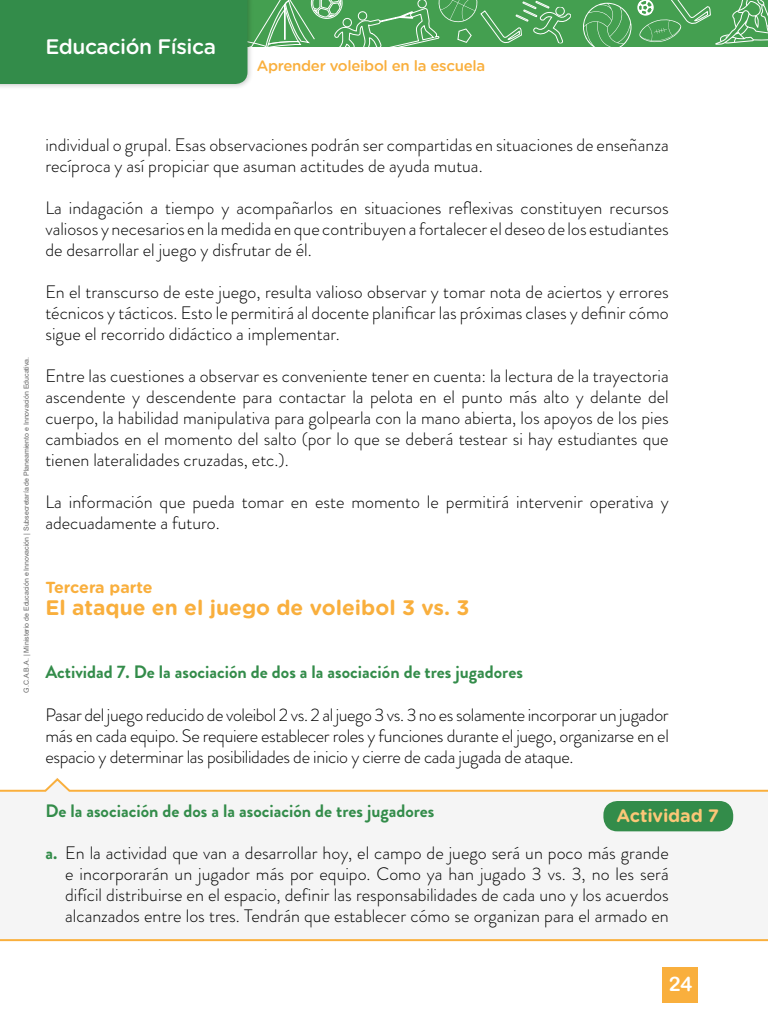
<style>
.page{position:relative;width:768px;height:1024px;background:#fff}
.page>*{position:absolute;margin:0;border:0;box-sizing:border-box;transform-origin:0 0}
.t1{font:700 21px "Gotham Rounded";color:#f9af3d}
.t2{font:500 21px "Gotham Rounded";letter-spacing:-.02em;color:#fff}
.t3{font:20px "Arial Rounded MT Bold";color:#fff}
.t4{font:300 18px/21px "Brandon Grotesque";color:#000;text-align:justify}
.t5{font:700 18px "Brandon Grotesque";color:#338c4a}
.t6{font:700 18px "Gotham Rounded";letter-spacing:-.01em;color:#fbc777}
.t7{font:700 16px "Gotham Rounded";letter-spacing:-.01em;color:#f9af3d}
.t8{font:500 15px "Gotham Rounded";letter-spacing:-.02em;color:#f9af3d}
.t9{font:7px "Arial";color:#666}
.s1{font-weight:700;color:#338c4a}
</style>
<div class="page">
<div style="left:240px;top:0;width:528px;height:47px;background:#449f50"></div>
<svg style="left:583px;top:0;width:185px;height:47px"></svg>
<div style="left:662px;top:967px;width:36px;height:36px;background:#f9af3d"></div>
<div style="left:0;top:0;width:254px;height:90px;background:#000;opacity:.22"></div>
<svg style="left:0;top:0;width:571px;height:84px"></svg>
<hr style="left:0;top:939px;width:768px;height:2px;background:#f9af3d">
<svg style="left:0;top:778px;width:768px;height:14px"></svg>
<div style="left:603px;top:801px;width:130px;height:30px;background:#338c4a;border-radius:14px"></div>
<p class="t2" style="left:45px;top:32px;width:172px">Educación Física</p>
<p class="t8" style="left:257px;top:55px;width:230px">Aprender voleibol en la escuela</p>
<p class="t9" style="left:22px;top:693px;width:337px;rotate:-90deg">G.C.A.B.A. | Ministerio de Educación e Innovación | Subsecretaría de Planeamiento e Innovación Educativa.</p>
<p class="t4" style="left:45px;top:135px;width:625px">individual o grupal. Esas observaciones podrán ser compartidas en situaciones de enseñanza recíproca y así propiciar que asuman actitudes de ayuda mutua.</p>
<p class="t4" style="left:45px;top:198px;width:625px">La indagación a tiempo y acompañarlos en situaciones reflexivas constituyen recursos valiosos y necesarios en la medida en que contribuyen a fortalecer el deseo de los estudiantes de desarrollar el juego y disfrutar de él.</p>
<p class="t4" style="left:45px;top:282px;width:625px">En el transcurso de este juego, resulta valioso observar y tomar nota de aciertos y errores técnicos y tácticos. Esto le permitirá al docente planificar las próximas clases y definir cómo sigue el recorrido didáctico a implementar.</p>
<p class="t4" style="left:45px;top:366px;width:625px">Entre las cuestiones a observar es conveniente tener en cuenta: la lectura de la trayectoria ascendente y descendente para contactar la pelota en el punto más alto y delante del cuerpo, la habilidad manipulativa para golpearla con la mano abierta, los apoyos de los pies cambiados en el momento del salto (por lo que se deberá testear si hay estudiantes que tienen lateralidades cruzadas, etc.).</p>
<p class="t4" style="left:45px;top:492px;width:625px">La información que pueda tomar en este momento le permitirá intervenir operativa y adecuadamente a futuro.</p>
<p class="t7" style="left:45px;top:576px;width:109px">Tercera parte</p>
<p class="t1" style="left:45px;top:593px;width:426px">El ataque en el juego de voleibol 3 vs. 3</p>
<p class="t5" style="left:45px;top:660px;width:479px">Actividad 7. De la asociación de dos a la asociación de tres jugadores</p>
<p class="t4" style="left:45px;top:705px;width:625px">Pasar del juego reducido de voleibol 2 vs. 2 al juego 3 vs. 3 no es solamente incorporar un jugador más en cada equipo. Se requiere establecer roles y funciones durante el juego, organizarse en el espacio y determinar las posibilidades de inicio y cierre de cada jugada de ataque.</p>
<p class="t5" style="left:45px;top:799px;width:391px">De la asociación de dos a la asociación de tres jugadores</p>
<p class="t4" style="left:65px;top:843px;width:605px;text-indent:-20px"><span class="s1">a.</span> En la actividad que van a desarrollar hoy, el campo de juego será un poco más grande e incorporarán un jugador más por equipo. Como ya han jugado 3 vs. 3, no les será difícil distribuirse en el espacio, definir las responsabilidades de cada uno y los acuerdos alcanzados entre los tres. Tendrán que establecer cómo se organizan para el armado en</p>
<p class="t6" style="left:617px;top:803px;width:104px">Actividad 7</p>
<p class="t3" style="left:669px;top:972px;width:25px">24</p>
</div>
